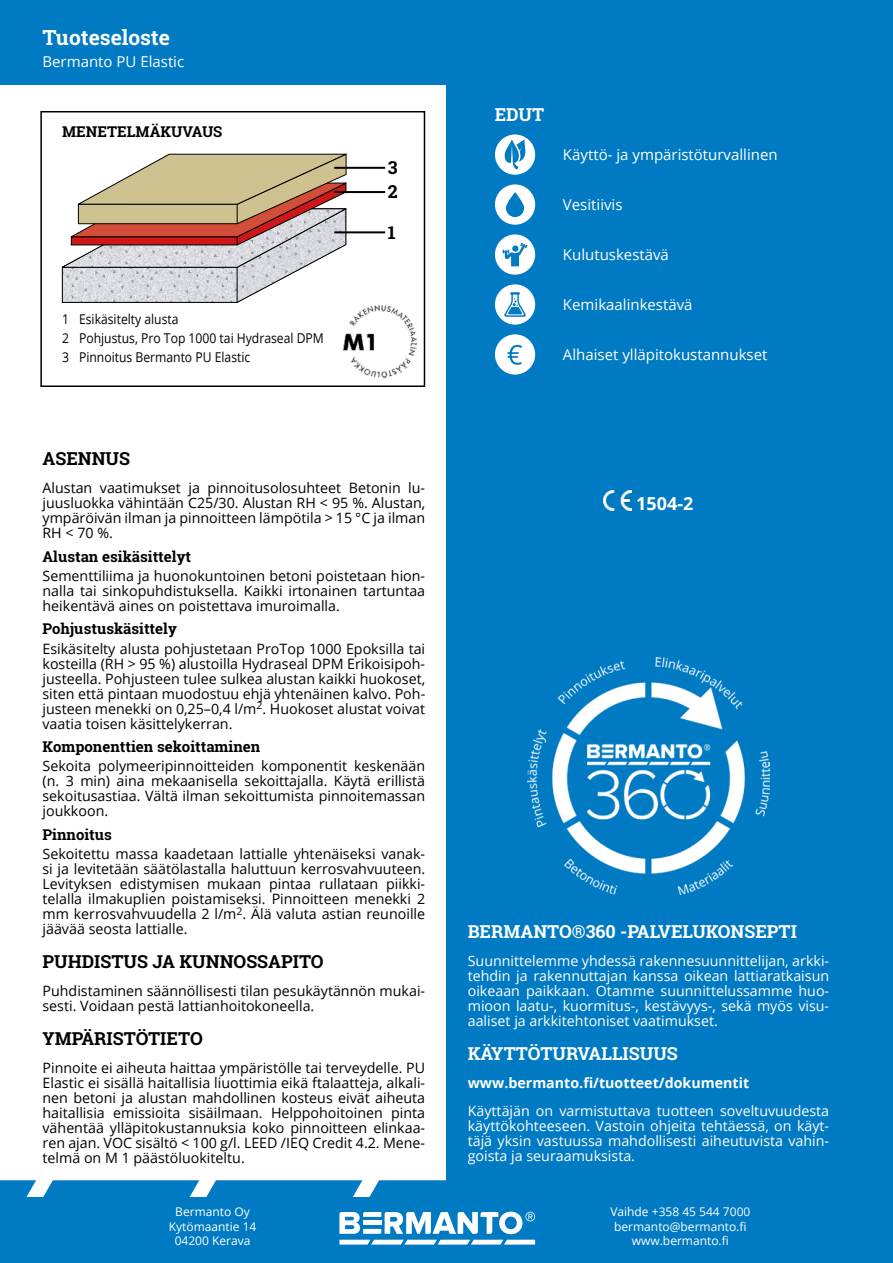
<style>
.page{position:relative;width:893px;height:1263px;background:#fff}
.page>*{position:absolute;margin:0;border:0;box-sizing:border-box;transform-origin:0 0}
.t1{font:700 21px "Roboto Slab";color:#fff}
.t2{font:700 18px "Roboto Slab";color:#fff}
.t3{font:700 18px "Roboto Slab";color:#000}
.t4{font:700 18px "Open Sans";color:#fff}
.t5{font:15px "Open Sans";color:#fff}
.t6{font:700 15px "Roboto Slab";color:#000}
.t7{font:14.25px/15px "Open Sans";color:#000;text-align:justify}
.t8{font:14.25px/15px "Open Sans";color:#fff;text-align:justify}
.t9{font:700 14.25px "Open Sans";color:#fff}
.t10{font:13.5px/19.2px "Open Sans";color:#000;scale:.9 1}
.t11{font:12px/14.4px "Open Sans";color:#fff;text-align:center}
</style>
<div class="page">
<div style="left:446px;top:51px;width:447px;height:1212px;background:#007ac2"></div>
<div style="left:0;top:1197px;width:893px;height:66px;background:#007ac2"></div>
<div style="left:0;top:0;width:893px;height:85px;background:#007ac2"></div>
<img style="left:528px;top:657px;width:241px;height:237px">
<svg style="left:339px;top:1234px;width:197px;height:11px"></svg>
<svg style="left:0;top:1180px;width:536px;height:54px"></svg>
<svg style="left:339px;top:1240px;width:196px;height:4px"></svg>
<div style="left:40px;top:111px;width:385px;height:276px;border:2px solid #000"></div>
<svg style="left:61px;top:153px;width:287px;height:150px"></svg>
<hr style="left:237px;top:267px;width:1px;height:35px;background:#000">
<hr style="left:334px;top:231px;width:51px;height:2px;background:#000">
<hr style="left:334px;top:191px;width:51px;height:2px;background:#000">
<hr style="left:334px;top:167px;width:51px;height:2px;background:#000">
<div style="left:495px;top:134px;width:40px;height:41px;background:#fff;border-radius:50%"></div>
<svg style="left:505px;top:140px;width:21px;height:30px"></svg>
<div style="left:495px;top:184px;width:40px;height:41px;background:#fff;border-radius:50%"></div>
<svg style="left:506px;top:192px;width:18px;height:25px"></svg>
<div style="left:495px;top:234px;width:40px;height:41px;background:#fff;border-radius:50%"></div>
<svg style="left:502px;top:243px;width:25px;height:23px"></svg>
<svg style="left:512px;top:245px;width:7px;height:7px"></svg>
<div style="left:495px;top:284px;width:40px;height:41px;background:#fff;border-radius:50%"></div>
<svg style="left:504px;top:292px;width:22px;height:25px"></svg>
<div style="left:495px;top:334px;width:40px;height:41px;background:#fff;border-radius:50%"></div>
<svg style="left:507px;top:345px;width:15px;height:20px"></svg>
<img style="left:603px;top:490px;width:29px;height:20px">
<img style="left:342px;top:304px;width:74px;height:74px">
<h1 class="t1" style="left:43px;top:23px;width:129px">Tuoteseloste</h1>
<p class="t5" style="left:43px;top:51px;width:143px">Bermanto PU Elastic</p>
<p class="t6" style="left:62px;top:122px;width:162px">MENETELMÄKUVAUS</p>
<p class="t10" style="left:62px;top:309px;width:292px">1 Esikäsitelty alusta<br>2 Pohjustus, Pro Top 1000 tai Hydraseal DPM<br>3 Pinnoitus Bermanto PU Elastic</p>
<p class="t3" style="left:388px;top:156px;width:11px">3</p>
<p class="t3" style="left:388px;top:180px;width:11px">2</p>
<p class="t3" style="left:388px;top:220px;width:9px">1</p>
<p class="t3" style="left:43px;top:446px;width:89px">ASENNUS</p>
<p class="t7" style="left:43px;top:480px;width:384px">Alustan vaatimukset ja pinnoitusolosuhteet Betonin lu&shy;juusluokka vähintään C25/30. Alustan RH &lt; 95 %. Alustan, ympäröivän ilman ja pinnoitteen lämpötila &gt; 15 °C ja ilman RH &lt; 70 %.</p>
<p class="t6" style="left:43px;top:546px;width:150px">Alustan esikäsittelyt</p>
<p class="t7" style="left:43px;top:568px;width:384px">Sementtiliima ja huonokuntoinen betoni poistetaan hion&shy;nalla tai sinkopuhdistuksella. Kaikki irtonainen tartuntaa heikentävä aines on poistettava imuroimalla.</p>
<p class="t6" style="left:43px;top:619px;width:136px">Pohjustuskäsittely</p>
<p class="t7" style="left:43px;top:641px;width:384px">Esikäsitelty alusta pohjustetaan ProTop 1000 Epoksilla tai kosteilla (RH &gt; 95 %) alustoilla Hydraseal DPM Erikoisipoh&shy;justeella. Pohjusteen tulee sulkea alustan kaikki huokoset, siten että pintaan muodostuu ehjä yhtenäinen kalvo. Poh&shy;justeen menekki on 0,25–0,4 l/m<sup>2</sup>. Huokoset alustat voivat vaatia toisen käsittelykerran.</p>
<p class="t6" style="left:43px;top:736px;width:219px">Komponenttien sekoittaminen</p>
<p class="t7" style="left:43px;top:758px;width:384px">Sekoita polymeeripinnoitteiden komponentit keskenään (n. 3 min) aina mekaanisella sekoittajalla. Käytä erillistä sekoitusastiaa. Vältä ilman sekoittumista pinnoitemassan joukkoon.</p>
<p class="t6" style="left:43px;top:824px;width:71px">Pinnoitus</p>
<p class="t7" style="left:43px;top:846px;width:384px">Sekoitettu massa kaadetaan lattialle yhtenäiseksi vanak&shy;si ja levitetään säätölastalla haluttuun kerrosvahvuuteen.<br>Levityksen edistymisen mukaan pintaa rullataan piikki&shy;telalla ilmakuplien poistamiseksi. Pinnoitteen menekki 2 mm kerrosvahvuudella 2 l/m<sup>2</sup>. Älä valuta astian reunoille jäävää seosta lattialle.</p>
<p class="t3" style="left:43px;top:949px;width:283px">PUHDISTUS JA KUNNOSSAPITO</p>
<p class="t7" style="left:43px;top:983px;width:384px">Puhdistaminen säännöllisesti tilan pesukäytännön mukai&shy;sesti. Voidaan pestä lattianhoitokoneella.</p>
<p class="t3" style="left:43px;top:1026px;width:162px">YMPÄRISTÖTIETO</p>
<p class="t7" style="left:43px;top:1060px;width:384px">Pinnoite ei aiheuta haittaa ympäristölle tai terveydelle. PU Elastic ei sisällä haitallisia liuottimia eikä ftalaatteja, alkali&shy;nen betoni ja alustan mahdollinen kosteus eivät aiheuta haitallisia emissioita sisäilmaan. Helppohoitoinen pinta vähentää ylläpitokustannuksia koko pinnoitteen elinkaa&shy;ren ajan. VOC sisältö &lt; 100 g/l. LEED /IEQ Credit 4.2. Mene&shy;telmä on M 1 päästöluokiteltu.</p>
<p class="t2" style="left:495px;top:102px;width:51px">EDUT</p>
<p class="t5" style="left:563px;top:145px;width:216px">Käyttö- ja ympäristöturvallinen</p>
<p class="t5" style="left:563px;top:195px;width:61px">Vesitiivis</p>
<p class="t5" style="left:563px;top:245px;width:108px">Kulutuskestävä</p>
<p class="t5" style="left:563px;top:295px;width:131px">Kemikaalinkestävä</p>
<p class="t5" style="left:563px;top:345px;width:206px">Alhaiset ylläpitokustannukset</p>
<p class="t4" style="left:636px;top:491px;width:59px">1504-2</p>
<p class="t2" style="left:468px;top:919px;width:331px">BERMANTO®360 -PALVELUKONSEPTI</p>
<p class="t8" style="left:468px;top:953px;width:363px">Suunnittelemme yhdessä rakennesuunnittelijan, arkki&shy;tehdin ja rakennuttajan kanssa oikean lattiaratkaisun oikeaan paikkaan. Otamme suunnittelussamme huo&shy;mioon laatu-, kuormitus-, kestävyys-, sekä myös visu&shy;aaliset ja arkkitehtoniset vaatimukset.</p>
<p class="t2" style="left:468px;top:1041px;width:212px">KÄYTTÖTURVALLISUUS</p>
<p class="t9" style="left:468px;top:1073px;width:283px">www.bermanto.fi/tuotteet/dokumentit</p>
<p class="t8" style="left:468px;top:1103px;width:363px">Käyttäjän on varmistuttava tuotteen soveltuvuudesta käyttökohteeseen. Vastoin ohjeita tehtäessä, on käyt&shy;täjä yksin vastuussa mahdollisesti aiheutuvista vahin&shy;goista ja seuraamuksista.</p>
<p class="t11" style="left:169px;top:1204px;width:89px">Bermanto Oy<br>Kytömaantie 14<br>04200 Kerava</p>
<p class="t11" style="left:610px;top:1204px;width:142px">Vaihde +358 45 544 7000 bermanto@bermanto.fi www.bermanto.fi</p>
</div>
